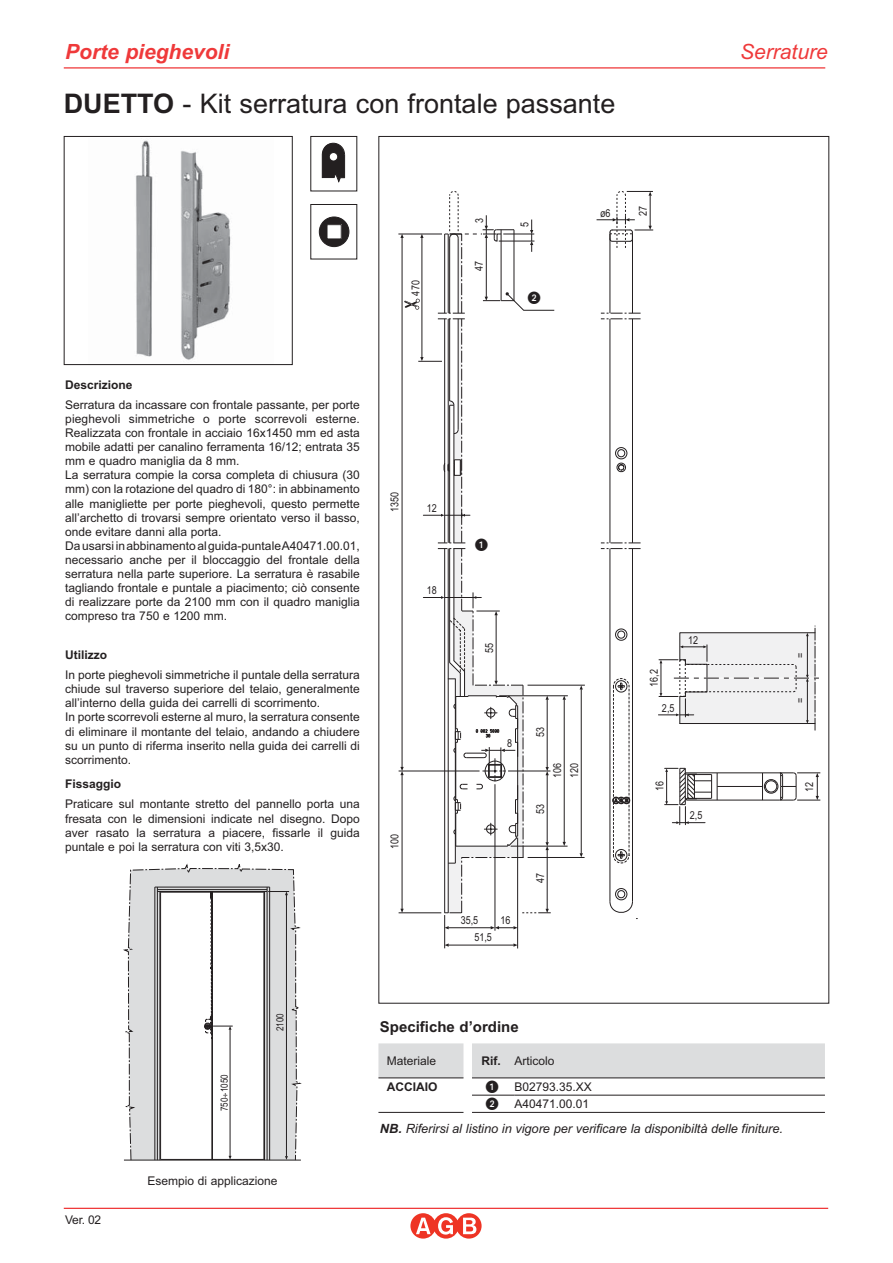
<style>
.page{position:relative;width:893px;height:1263px;background:#fff}
.page>*{position:absolute;margin:0;border:0;box-sizing:border-box;transform-origin:0 0}
.t1{font:27px "Arial";color:#231f20}
.t2{font:italic 700 21px "Arial";color:#ef393a}
.t3{font:italic 21px "Arial";color:#ef393a}
.t4{font:700 15px "Arial";color:#231f20}
.t5{font:italic 12.75px "Arial";letter-spacing:-.005em;color:#231f20}
.t6{font:12.75px "European Pi One";color:#231f20}
.t7{font:12px/14.1px "Arial";color:#231f20}
.t8{font:700 12px "Arial";color:#231f20}
.t9{font:10.95px "Arial Narrow";color:#231f20}
.t10{font:9.9px "Arial Narrow";color:#231f20}
.s1{font-weight:700}
.s2{font-family:"European Pi One";font-size:12.75px}
</style>
<div class="page">
<hr style="left:64px;top:67px;width:761px;height:2px;background:#ef393a">
<hr style="left:444px;top:915px;width:1px;height:33px;background:#231f20">
<hr style="left:495px;top:784px;width:1px;height:147px;background:#231f20">
<hr style="left:517px;top:838px;width:1px;height:110px;background:#231f20">
<hr style="left:448px;top:927px;width:43px;height:1px;background:#231f20">
<svg style="left:491px;top:926px;width:27px;height:3px"></svg>
<svg style="left:445px;top:926px;width:4px;height:3px"></svg>
<hr style="left:448px;top:945px;width:66px;height:1px;background:#231f20">
<svg style="left:513px;top:943px;width:5px;height:4px"></svg>
<svg style="left:445px;top:943px;width:4px;height:4px"></svg>
<hr style="left:398px;top:234px;width:44px;height:1px;background:#231f20">
<hr style="left:399px;top:771px;width:81px;height:1px;background:#231f20">
<hr style="left:399px;top:912px;width:42px;height:1px;background:#231f20">
<svg style="left:321px;top:142px;width:25px;height:41px"></svg>
<div style="left:319px;top:217px;width:30px;height:30px;background:#231f20;border-radius:50%"></div>
<div style="left:327px;top:225px;width:14px;height:14px;background:#fff"></div>
<div style="left:326px;top:224px;width:16px;height:15px;border:1px solid #231f20"></div>
<div style="left:319px;top:217px;width:30px;height:30px;border:1px solid #231f20;border-radius:50%"></div>
<hr style="left:124px;top:1160px;width:177px;height:1px;background:#231f20">
<svg style="left:124px;top:863px;width:177px;height:297px"></svg>
<hr style="left:212px;top:892px;width:1px;height:267px;background:#231f20">
<svg style="left:204px;top:891px;width:29px;height:148px"></svg>
<img style="left:135px;top:140px;width:96px;height:220px">
<div style="left:64px;top:136px;width:229px;height:229px;border:1px solid #231f20"></div>
<hr style="left:514px;top:1095px;width:311px;height:1px;background:#231f20">
<hr style="left:378px;top:1112px;width:85px;height:1px;background:#231f20">
<hr style="left:472px;top:1112px;width:353px;height:1px;background:#231f20">
<hr style="left:472px;top:1095px;width:42px;height:1px;background:#231f20">
<svg style="left:410px;top:1213px;width:72px;height:25px"></svg>
<hr style="left:64px;top:1208px;width:764px;height:1px;background:#ef393a">
<svg style="left:223px;top:1093px;width:4px;height:4px"></svg>
<svg style="left:400px;top:191px;width:421px;height:728px"></svg>
<svg style="left:378px;top:1043px;width:447px;height:36px"></svg>
<h2 class="t2" style="left:65px;top:44px;width:165px">Porte pieghevoli</h2>
<h2 class="t3" style="left:740px;top:44px;width:89px">Serrature</h2>
<h1 class="t1" style="left:64px;top:94px;width:553px"><span class="s1">DUETTO</span> - Kit serratura con frontale passante</h1>
<p class="t9" style="left:412px;top:295px;width:17px;rotate:-90deg">470</p>
<p class="t9" style="left:475px;top:223px;width:7px;rotate:-90deg">3</p>
<p class="t9" style="left:475px;top:271px;width:12px;rotate:-90deg">47</p>
<p class="t9" style="left:521px;top:227px;width:7px;rotate:-90deg">5</p>
<p class="t6" style="left:528px;top:291px;width:14px">-</p>
<p class="t9" style="left:600px;top:209px;width:12px">ø6</p>
<p class="t9" style="left:639px;top:216px;width:12px;rotate:-90deg">27</p>
<p class="t8" style="left:65px;top:380px;width:69px">Descrizione</p>
<p class="t7" style="left:65px;top:399px;width:296px">Serratura da incassare con frontale passante, per porte pieghevoli simmetriche o porte scorrevoli esterne.<br>Realizzata con frontale in acciaio 16x1450 mm ed asta mobile adatti per canalino ferramenta 16/12; entrata 35 mm e quadro maniglia da 8 mm.<br>La serratura compie la corsa completa di chiusura (30 mm) con la rotazione del quadro di 180°: in abbinamento alle manigliette per porte pieghevoli, questo permette all’archetto di trovarsi sempre orientato verso il basso, onde evitare danni alla porta.<br>Da usarsi in abbinamento al guida-puntale A40471.00.01, necessario anche per il bloccaggio del frontale della serratura nella parte superiore. La serratura è rasabile tagliando frontale e puntale a piacimento; ciò consente di realizzare porte da 2100 mm con il quadro maniglia compreso tra 750 e 1200 mm.</p>
<p class="t8" style="left:65px;top:650px;width:43px">Utilizzo</p>
<p class="t7" style="left:65px;top:669px;width:296px">In porte pieghevoli simmetriche il puntale della serratura chiude sul traverso superiore del telaio, generalmente all’interno della guida dei carrelli di scorrimento.<br>In porte scorrevoli esterne al muro, la serratura consente di eliminare il montante del telaio, andando a chiudere su un punto di riferma inserito nella guida dei carrelli di scorrimento.</p>
<p class="t8" style="left:65px;top:780px;width:58px">Fissaggio</p>
<p class="t7" style="left:65px;top:798px;width:296px;text-align:justify">Praticare sul montante stretto del pannello porta una fresata con le dimensioni indicate nel disegno. Dopo aver rasato la serratura a piacere, fissarle il guida puntale e poi la serratura con viti 3,5x30.</p>
<p class="t9" style="left:391px;top:512px;width:22px;rotate:-90deg">1350</p>
<p class="t9" style="left:427px;top:504px;width:12px">12</p>
<p class="t9" style="left:427px;top:586px;width:12px">18</p>
<p class="t9" style="left:485px;top:653px;width:12px;rotate:-90deg">55</p>
<p class="t9" style="left:391px;top:849px;width:17px;rotate:-90deg">100</p>
<p class="t9" style="left:507px;top:739px;width:7px">8</p>
<p class="t9" style="left:461px;top:916px;width:19px">35,5</p>
<p class="t9" style="left:500px;top:916px;width:12px">16</p>
<p class="t9" style="left:474px;top:933px;width:19px">51,5</p>
<p class="t9" style="left:536px;top:737px;width:12px;rotate:-90deg">53</p>
<p class="t9" style="left:553px;top:778px;width:17px;rotate:-90deg">106</p>
<p class="t9" style="left:570px;top:778px;width:17px;rotate:-90deg">120</p>
<p class="t9" style="left:536px;top:814px;width:12px;rotate:-90deg">53</p>
<p class="t9" style="left:536px;top:883px;width:12px;rotate:-90deg">47</p>
<p class="t9" style="left:650px;top:687px;width:19px;rotate:-90deg">16,2</p>
<p class="t9" style="left:662px;top:704px;width:14px">2,5</p>
<p class="t9" style="left:688px;top:636px;width:12px">12</p>
<p class="t9" style="left:655px;top:791px;width:12px;rotate:-90deg">16</p>
<p class="t9" style="left:690px;top:811px;width:14px">2,5</p>
<p class="t9" style="left:796px;top:658px;width:7px;rotate:-90deg">=</p>
<p class="t9" style="left:796px;top:703px;width:7px;rotate:-90deg">=</p>
<p class="t9" style="left:805px;top:792px;width:12px;rotate:-90deg">12</p>
<p class="t7" style="left:65px;top:1214px;width:37px">Ver. 02</p>
<p class="t10" style="left:221px;top:1111px;width:39px;rotate:-90deg">750 1050</p>
<p class="t10" style="left:276px;top:1031px;width:20px;rotate:-90deg">2100</p>
<p class="t7" style="left:148px;top:1175px;width:132px">Esempio di applicazione</p>
<p class="t4" style="left:380px;top:1021px;width:140px">Specifiche d’ordine</p>
<p class="t7" style="left:387px;top:1055px;width:51px">Materiale</p>
<p class="t7" style="left:481px;top:1055px;width:75px"><span class="s1">Rif.</span> Articolo</p>
<p class="t8" style="left:387px;top:1082px;width:52px">ACCIAIO</p>
<p class="t7" style="left:514px;top:1081px;width:79px">B02793.35.XX</p>
<p class="t7" style="left:486px;top:1098px;width:105px"><span class="s2">-</span> A40471.00.01</p>
<p class="t5" style="left:380px;top:1124px;width:404px"><span class="s1">NB.</span> Riferirsi al listino in vigore per verificare la disponibiltà delle finiture.</p>
</div>
